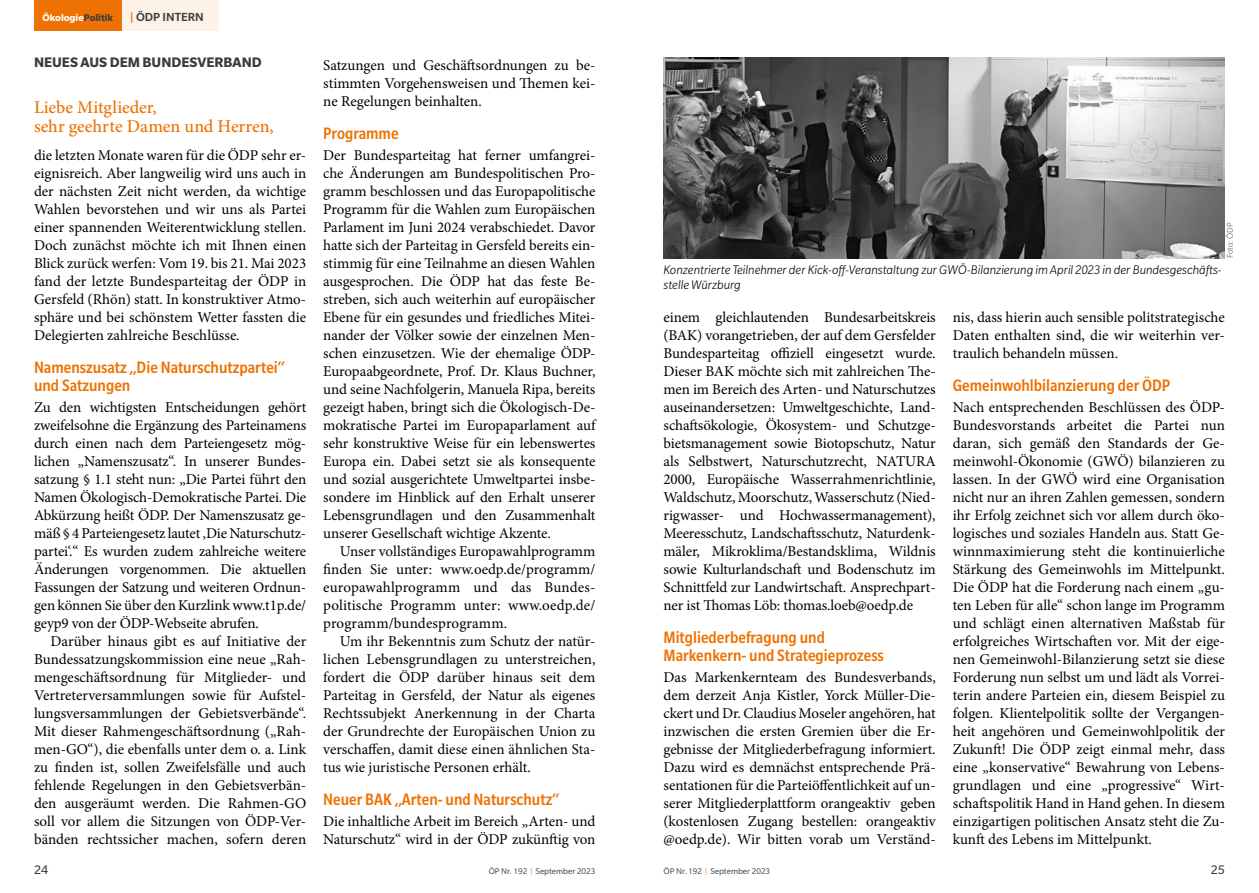
<style>
.page{position:relative;width:1259px;height:893px;background:#fff}
.page>*{position:absolute;margin:0;border:0;box-sizing:border-box;transform-origin:0 0}
.t1{font:500 condensed 18px/18px "Slate Pro";color:#ee7203}
.t2{font:500 18px/19.5px "Minion Pro";letter-spacing:-.005em;color:#ee7203}
.t3{font:15px/18px "Minion Pro";letter-spacing:-.005em;color:#000;text-align:justify}
.t4{font:700 15px "Slate Std";color:#3c3c3b}
.t5{font:italic 300 13.5px/15px "Slate Std";color:#000}
.t6{font:13.5px "Slate Std";color:#3c3c3b}
.t7{font:500 12.75px "Slate Std";color:#3c3c3b}
.t8{font:700 10.5px "Slate Std";color:#fff}
.t9{font:9px "Slate Std";color:#3c3c3b}
.t10{font:300 9px "Slate Std";letter-spacing:-.01em;color:#646363}
.s1{color:#3c3c3b}
.s2{color:#ee7203}
.s3{color:#f08321}
</style>
<div class="page">
<div style="left:34px;top:0;width:88px;height:31px;background:#ee7203"></div>
<div style="left:122px;top:0;width:96px;height:31px;background:#fdf2e8"></div>
<img style="left:663px;top:57px;width:562px;height:201px">
<p class="t8" style="left:43px;top:12px;width:72px">Ökologie<span class="s1">Politik</span></p>
<p class="t7" style="left:130px;top:10px;width:75px"><span class="s2">|</span> ÖDP INTERN</p>
<p class="t4" style="left:34px;top:54px;width:229px">NEUES AUS DEM BUNDESVERBAND</p>
<p class="t2" style="left:34px;top:97px;width:241px">Liebe Mitglieder,<br>sehr geehrte Damen und Herren,</p>
<p class="t3" style="left:34px;top:146px;width:274px">die letzten Monate waren für die ÖDP sehr er&shy;eignisreich. Aber langweilig wird uns auch in der nächsten Zeit nicht werden, da wichtige Wahlen bevorstehen und wir uns als Partei einer spannenden Weiterentwicklung stellen.<br>Doch zunächst möchte ich mit Ihnen einen Blick zurück werfen: Vom 19. bis 21. Mai 2023 fand der letzte Bundesparteitag der ÖDP in Gersfeld (Rhön) statt. In konstruktiver Atmo&shy;sphäre und bei schönstem Wetter fassten die Delegierten zahlreiche Beschlüsse.</p>
<p class="t1" style="left:34px;top:358px;width:252px">Namenszusatz „Die Naturschutzpartei“ und Satzungen</p>
<p class="t3" style="left:34px;top:398px;width:274px">Zu den wichtigsten Entscheidungen gehört zweifelsohne die Ergänzung des Parteinamens durch einen nach dem Parteiengesetz mög&shy;lichen „Namenszusatz“. In unserer Bundes&shy;satzung § 1.1 steht nun: „Die Partei führt den Namen Ökologisch-Demokratische Partei. Die Abkürzung heißt ÖDP. Der Namenszusatz ge&shy;mäß § 4 Parteiengesetz lautet ‚Die Naturschutz&shy;partei‘.“ Es wurden zudem zahlreiche weitere Änderungen vorgenommen. Die aktuellen Fassungen der Satzung und weiteren Ordnun&shy;gen können Sie über den Kurzlink www.t1p.de/ geyp9 von der ÖDP-Webseite abrufen.</p>
<p class="t3" style="left:34px;top:632px;width:274px;text-indent:16px">Darüber hinaus gibt es auf Initiative der Bundessatzungskommission eine neue „Rah&shy;mengeschäftsordnung für Mitglieder- und Vertreterversammlungen sowie für Aufstel&shy;lungsversammlungen der Gebietsverbände“.<br>Mit dieser Rahmengeschäftsordnung („Rah&shy;men-GO“), die ebenfalls unter dem o. a. Link zu finden ist, sollen Zweifelsfälle und auch fehlende Regelungen in den Gebietsverbän&shy;den ausgeräumt werden. Die Rahmen-GO soll vor allem die Sitzungen von ÖDP-Ver&shy;bänden rechtssicher machen, sofern deren</p>
<p class="t3" style="left:323px;top:56px;width:274px">Satzungen und Geschäftsordnungen zu be&shy;stimmten Vorgehensweisen und Themen kei&shy;ne Regelungen beinhalten.</p>
<p class="t1" style="left:323px;top:124px;width:77px">Programme</p>
<p class="t3" style="left:323px;top:146px;width:274px">Der Bundesparteitag hat ferner umfangrei&shy;che Änderungen am Bundespolitischen Pro&shy;gramm beschlossen und das Europapolitische Programm für die Wahlen zum Europäischen Parlament im Juni 2024 verabschiedet. Davor hatte sich der Parteitag in Gersfeld bereits ein&shy;stimmig für eine Teilnahme an diesen Wahlen ausgesprochen. Die ÖDP hat das feste Be&shy;streben, sich auch weiterhin auf europäischer Ebene für ein gesundes und friedliches Mitei&shy;nander der Völker sowie der einzelnen Men&shy;schen einzusetzen. Wie der ehemalige ÖDP-Europaabgeordnete, Prof. Dr. Klaus Buchner, und seine Nachfolgerin, Manuela Ripa, bereits gezeigt haben, bringt sich die Ökologisch-De&shy;mokratische Partei im Europaparlament auf sehr konstruktive Weise für ein lebenswertes Europa ein. Dabei setzt sie als konsequente und sozial ausgerichtete Umweltpartei insbe&shy;sondere im Hinblick auf den Erhalt unserer Lebensgrundlagen und den Zusammenhalt unserer Gesellschaft wichtige Akzente.</p>
<p class="t3" style="left:323px;top:542px;width:274px;text-indent:16px">Unser vollständiges Europawahlprogramm finden Sie unter: www.oedp.de/programm/ europawahlprogramm und das Bundes&shy;politische Programm unter: www.oedp.de/ programm/bundesprogramm.</p>
<p class="t3" style="left:323px;top:632px;width:274px;text-indent:16px">Um ihr Bekenntnis zum Schutz der natür&shy;lichen Lebensgrundlagen zu unterstreichen, fordert die ÖDP darüber hinaus seit dem Parteitag in Gersfeld, der Natur als eigenes Rechtssubjekt Anerkennung in der Charta der Grundrechte der Europäischen Union zu verschaffen, damit diese einen ähnlichen Sta&shy;tus wie juristische Personen erhält.</p>
<p class="t1" style="left:323px;top:790px;width:238px">Neuer BAK „Arten- und Naturschutz“</p>
<p class="t3" style="left:323px;top:812px;width:274px">Die inhaltliche Arbeit im Bereich „Arten- und<br>Naturschutz“ wird in der ÖDP zukünftig von</p>
<p class="t10" style="left:1225px;top:258px;width:37px;rotate:-90deg">Foto: ÖDP</p>
<p class="t5" style="left:663px;top:262px;width:560px">Konzentrierte Teilnehmer der Kick-off-Veranstaltung zur GWÖ-Bilanzierung im April 2023 in der Bundesgeschäfts&shy;stelle Würzburg</p>
<p class="t3" style="left:663px;top:308px;width:274px">einem gleichlautenden Bundesarbeitskreis (BAK) vorangetrieben, der auf dem Gersfelder Bundesparteitag offiziell eingesetzt wurde.<br>Dieser BAK möchte sich mit zahlreichen The&shy;men im Bereich des Arten- und Naturschutzes auseinandersetzen: Umweltgeschichte, Land&shy;schaftsökologie, Ökosystem- und Schutzge&shy;bietsmanagement sowie Biotopschutz, Natur als Selbstwert, Naturschutzrecht, NATURA 2000, Europäische Wasserrahmenrichtlinie, Waldschutz, Moorschutz, Wasserschutz (Nied&shy;rigwasser- und Hochwassermanagement), Meeresschutz, Landschaftsschutz, Naturdenk&shy;mäler, Mikroklima/Bestandsklima, Wildnis sowie Kulturlandschaft und Bodenschutz im Schnittfeld zur Landwirtschaft. Ansprechpart&shy;ner ist Thomas Löb: thomas.loeb@oedp.de</p>
<p class="t1" style="left:663px;top:628px;width:222px">Mitgliederbefragung und<br>Markenkern- und Strategieprozess</p>
<p class="t3" style="left:663px;top:668px;width:274px">Das Markenkernteam des Bundesverbands, dem derzeit Anja Kistler, Yorck Müller-Die&shy;ckert und Dr. Claudius Moseler angehören, hat inzwischen die ersten Gremien über die Er&shy;gebnisse der Mitgliederbefragung informiert.<br>Dazu wird es demnächst entsprechende Prä&shy;sentationen für die Parteiöffentlichkeit auf un&shy;serer Mitgliederplattform orangeaktiv geben (kostenlosen Zugang bestellen: orangeaktiv @oedp.de). Wir bitten vorab um Verständ-</p>
<p class="t3" style="left:952px;top:308px;width:274px">nis, dass hierin auch sensible politstrategische Daten enthalten sind, die wir weiterhin ver&shy;traulich behandeln müssen.</p>
<p class="t1" style="left:952px;top:376px;width:219px">Gemeinwohlbilanzierung der ÖDP</p>
<p class="t3" style="left:952px;top:398px;width:274px">Nach entsprechenden Beschlüssen des ÖDP-Bundesvorstands arbeitet die Partei nun daran, sich gemäß den Standards der Ge&shy;meinwohl-Ökonomie (GWÖ) bilanzieren zu lassen. In der GWÖ wird eine Organisation nicht nur an ihren Zahlen gemessen, sondern ihr Erfolg zeichnet sich vor allem durch öko&shy;logisches und soziales Handeln aus. Statt Ge&shy;winnmaximierung steht die kontinuierliche Stärkung des Gemeinwohls im Mittelpunkt.<br>Die ÖDP hat die Forderung nach einem „gu&shy;ten Leben für alle“ schon lange im Programm und schlägt einen alternativen Maßstab für erfolgreiches Wirtschaften vor. Mit der eige&shy;nen Gemeinwohl-Bilanzierung setzt sie diese Forderung nun selbst um und lädt als Vorrei&shy;terin andere Parteien ein, diesem Beispiel zu folgen. Klientelpolitik sollte der Vergangen&shy;heit angehören und Gemeinwohlpolitik der Zukunft! Die ÖDP zeigt einmal mehr, dass eine „konservative“ Bewahrung von Lebens&shy;grundlagen und eine „progressive“ Wirt&shy;schaftspolitik Hand in Hand gehen. In diesem einzigartigen politischen Ansatz steht die Zu&shy;kunft des Lebens im Mittelpunkt.</p>
<p class="t6" style="left:34px;top:862px;width:16px">24</p>
<p class="t9" style="left:489px;top:866px;width:108px">ÖP Nr. 192 <span class="s3">|</span> September 2023</p>
<p class="t9" style="left:663px;top:866px;width:108px">ÖP Nr. 192 <span class="s3">|</span> September 2023</p>
<p class="t6" style="left:1210px;top:862px;width:16px">25</p>
</div>
